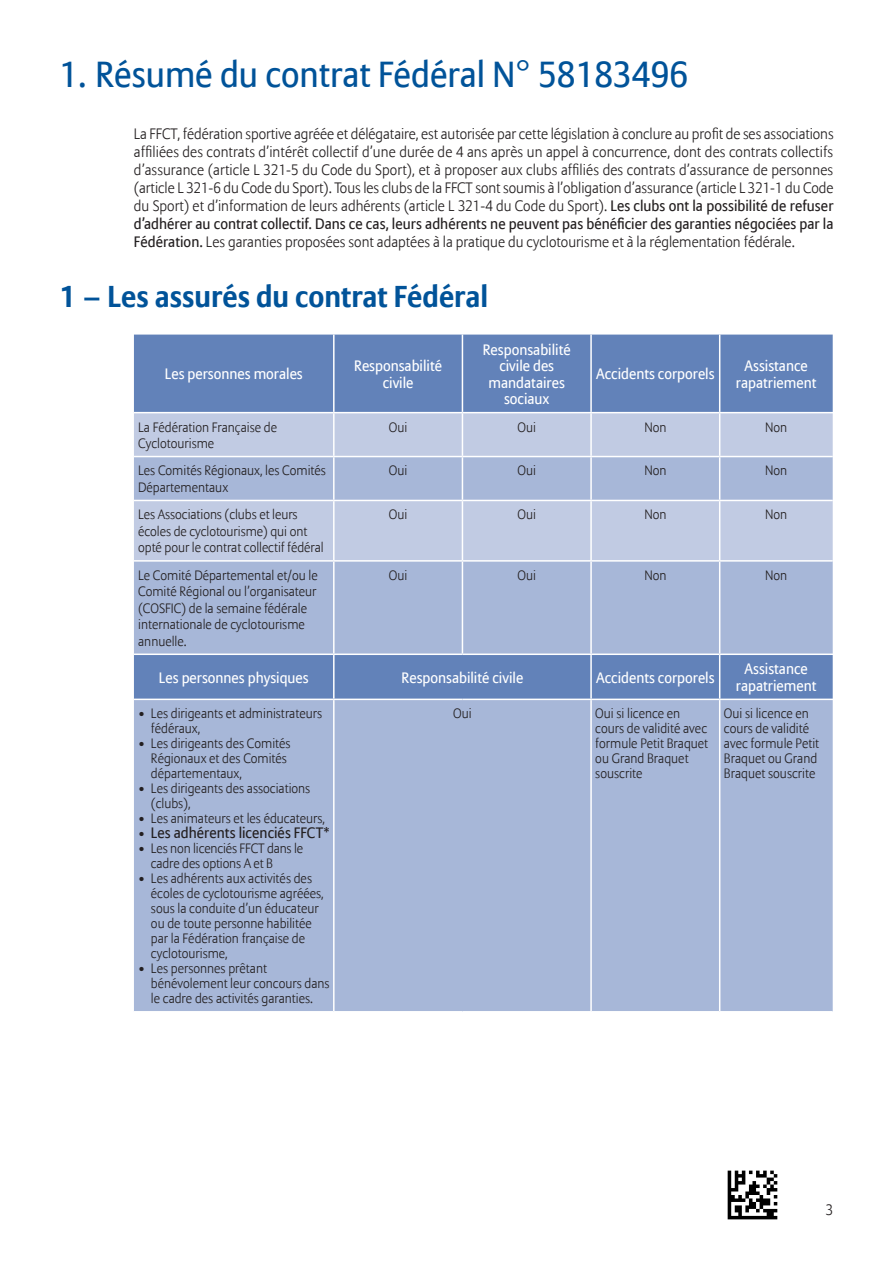
<style>
.page{position:relative;width:893px;height:1263px;background:#fff}
.page>*{position:absolute;margin:0;border:0;box-sizing:border-box;transform-origin:0 0}
.t1{font:36px "Allianz Sans";color:#015399}
.t2{font:700 30px "Allianz Sans";color:#015399}
.Txt{font:300 15px/18px "Allianz Sans";color:#231f20;text-align:justify}
.Tablo_entete{font:15px/16.5px "Allianz Sans";color:#fff;text-align:center}
.t3{font:15px "Allianz Sans";letter-spacing:.005em;color:#231f20}
.Tablo_corps{font:300 13.5px/15px "Allianz Sans";color:#231f20}
.s1{font-weight:400}
.s2{font-weight:300;font-size:13.5px}
</style>
<div class="page">
<img style="left:727px;top:1170px;width:51px;height:50px">
<div style="left:134px;top:335px;width:699px;height:77px;background:#6282b9"></div>
<div style="left:134px;top:413px;width:699px;height:43px;background:#c1cbe3"></div>
<svg style="left:134px;top:457px;width:699px;height:554px;fill:#a7b7d8"></svg>
<div style="left:134px;top:655px;width:699px;height:44px;background:#6282b9"></div>
<hr style="left:333px;top:413px;width:2px;height:43px;background:#fff">
<hr style="left:462px;top:413px;width:1px;height:43px;background:#fff">
<hr style="left:590px;top:413px;width:2px;height:43px;background:#fff">
<hr style="left:719px;top:413px;width:1px;height:43px;background:#fff">
<hr style="left:333px;top:457px;width:2px;height:43px;background:#fff">
<hr style="left:462px;top:457px;width:1px;height:43px;background:#fff">
<hr style="left:590px;top:457px;width:2px;height:43px;background:#fff">
<hr style="left:719px;top:457px;width:1px;height:43px;background:#fff">
<hr style="left:134px;top:500px;width:200px;height:1px;background:#fff">
<hr style="left:334px;top:500px;width:128px;height:1px;background:#fff">
<hr style="left:333px;top:501px;width:2px;height:59px;background:#fff">
<hr style="left:462px;top:500px;width:129px;height:1px;background:#fff">
<hr style="left:462px;top:501px;width:1px;height:59px;background:#fff">
<hr style="left:591px;top:500px;width:129px;height:1px;background:#fff">
<hr style="left:590px;top:501px;width:2px;height:59px;background:#fff">
<hr style="left:720px;top:500px;width:113px;height:1px;background:#fff">
<hr style="left:719px;top:501px;width:1px;height:59px;background:#fff">
<hr style="left:134px;top:560px;width:200px;height:2px;background:#fff">
<hr style="left:334px;top:560px;width:128px;height:2px;background:#fff">
<hr style="left:333px;top:562px;width:2px;height:91px;background:#fff">
<hr style="left:462px;top:560px;width:129px;height:2px;background:#fff">
<hr style="left:462px;top:562px;width:1px;height:91px;background:#fff">
<hr style="left:591px;top:560px;width:129px;height:2px;background:#fff">
<hr style="left:590px;top:562px;width:2px;height:91px;background:#fff">
<hr style="left:720px;top:560px;width:113px;height:2px;background:#fff">
<hr style="left:719px;top:562px;width:1px;height:91px;background:#fff">
<hr style="left:333px;top:700px;width:2px;height:311px;background:#fff">
<hr style="left:590px;top:700px;width:2px;height:311px;background:#fff">
<hr style="left:719px;top:700px;width:1px;height:311px;background:#fff">
<hr style="left:333px;top:335px;width:2px;height:77px;background:#fff">
<hr style="left:462px;top:335px;width:1px;height:77px;background:#fff">
<hr style="left:590px;top:335px;width:2px;height:77px;background:#fff">
<hr style="left:719px;top:335px;width:1px;height:77px;background:#fff">
<hr style="left:134px;top:653px;width:200px;height:2px;background:#fff">
<hr style="left:591px;top:653px;width:129px;height:2px;background:#fff">
<hr style="left:720px;top:653px;width:113px;height:2px;background:#fff">
<hr style="left:134px;top:699px;width:200px;height:1px;background:#fff">
<hr style="left:591px;top:699px;width:129px;height:1px;background:#fff">
<hr style="left:720px;top:699px;width:113px;height:1px;background:#fff">
<hr style="left:719px;top:655px;width:1px;height:44px;background:#fff">
<hr style="left:334px;top:653px;width:128px;height:2px;background:#fff">
<hr style="left:333px;top:655px;width:2px;height:44px;background:#fff">
<hr style="left:462px;top:653px;width:129px;height:2px;background:#fff">
<hr style="left:590px;top:655px;width:2px;height:44px;background:#fff">
<hr style="left:334px;top:699px;width:128px;height:1px;background:#fff">
<hr style="left:462px;top:699px;width:129px;height:1px;background:#fff">
<p class="t1" style="left:60px;top:53px;width:630px">1. Résumé du contrat Fédéral N° 58183496</p>
<p class="Txt" style="left:134px;top:126px;width:701px">La FFCT, fédération sportive agréée et délégataire, est autorisée par cette législation à conclure au profit de ses associations affiliées des contrats d’intérêt collectif d’une durée de 4 ans après un appel à concurrence, dont des contrats collectifs d’assurance (article L 321-5 du Code du Sport), et à proposer aux clubs affiliés des contrats d’assurance de personnes (article L 321-6 du Code du Sport). Tous les clubs de la FFCT sont soumis à l’obligation d’assurance (article L 321-1 du Code du Sport) et d’information de leurs adhérents (article L 321-4 du Code du Sport). <span class="s1">Les clubs ont la possibilité de refuser d’adhérer au contrat collectif. Dans ce cas, leurs adhérents ne peuvent pas bénéficier des garanties négociées par la Fédération.</span> Les garanties proposées sont adaptées à la pratique du cyclotourisme et à la réglementation fédérale.</p>
<p class="t2" style="left:60px;top:278px;width:430px">1 – Les assurés du contrat Fédéral</p>
<p class="Tablo_entete" style="left:165px;top:367px;width:139px">Les personnes morales</p>
<p class="Tablo_entete" style="left:354px;top:358px;width:89px">Responsabilité civile</p>
<p class="Tablo_entete" style="left:483px;top:342px;width:89px">Responsabilité civile des mandataires sociaux</p>
<p class="Tablo_entete" style="left:596px;top:367px;width:120px">Accidents corporels</p>
<p class="Tablo_entete" style="left:736px;top:358px;width:82px">Assistance rapatriement</p>
<p class="Tablo_corps" style="left:138px;top:419px;width:140px;line-height:16.5px">La Fédération Française de<br>Cyclotourisme</p>
<p class="Tablo_corps" style="left:389px;top:420px;width:20px">Oui</p>
<p class="Tablo_corps" style="left:517px;top:420px;width:20px">Oui</p>
<p class="Tablo_corps" style="left:644px;top:420px;width:24px">Non</p>
<p class="Tablo_corps" style="left:765px;top:420px;width:24px">Non</p>
<p class="Tablo_corps" style="left:138px;top:463px;width:189px;line-height:16.5px">Les Comités Régionaux, les Comités<br>Départementaux</p>
<p class="Tablo_corps" style="left:389px;top:464px;width:20px">Oui</p>
<p class="Tablo_corps" style="left:517px;top:464px;width:20px">Oui</p>
<p class="Tablo_corps" style="left:644px;top:464px;width:24px">Non</p>
<p class="Tablo_corps" style="left:765px;top:464px;width:24px">Non</p>
<p class="Tablo_corps" style="left:138px;top:507px;width:187px;line-height:16.5px">Les Associations (clubs et leurs écoles de cyclotourisme) qui ont opté pour le contrat collectif fédéral</p>
<p class="Tablo_corps" style="left:389px;top:508px;width:20px">Oui</p>
<p class="Tablo_corps" style="left:517px;top:508px;width:20px">Oui</p>
<p class="Tablo_corps" style="left:644px;top:508px;width:24px">Non</p>
<p class="Tablo_corps" style="left:765px;top:508px;width:24px">Non</p>
<p class="Tablo_corps" style="left:138px;top:567px;width:181px;line-height:16.5px">Le Comité Départemental et/ou le<br>Comité Régional ou l’organisateur (COSFIC) de la semaine fédérale internationale de cyclotourisme annuelle.</p>
<p class="Tablo_corps" style="left:389px;top:568px;width:20px">Oui</p>
<p class="Tablo_corps" style="left:517px;top:568px;width:20px">Oui</p>
<p class="Tablo_corps" style="left:644px;top:568px;width:24px">Non</p>
<p class="Tablo_corps" style="left:765px;top:568px;width:24px">Non</p>
<p class="Tablo_entete" style="left:159px;top:670px;width:151px">Les personnes physiques</p>
<p class="Tablo_entete" style="left:402px;top:670px;width:123px">Responsabilité civile</p>
<p class="Tablo_entete" style="left:596px;top:670px;width:120px">Accidents corporels</p>
<p class="Tablo_entete" style="left:736px;top:661px;width:82px">Assistance rapatriement</p>
<p class="Tablo_corps" style="left:151px;top:707px;width:173px;text-indent:-13px">• Les dirigeants et administrateurs fédéraux,</p>
<p class="Tablo_corps" style="left:151px;top:737px;width:141px;text-indent:-13px">• Les dirigeants des Comités<br>Régionaux et des Comités départementaux,</p>
<p class="Tablo_corps" style="left:151px;top:782px;width:161px;text-indent:-13px">• Les dirigeants des associations (clubs),</p>
<p class="Tablo_corps" style="left:138px;top:812px;width:188px">• Les animateurs et les éducateurs,</p>
<p class="t3" style="left:138px;top:824px;width:193px"><span class="s2">•</span> Les adhérents licenciés FFCT*</p>
<p class="Tablo_corps" style="left:151px;top:842px;width:154px;text-indent:-13px">• Les non licenciés FFCT dans le cadre des options A et B</p>
<p class="Tablo_corps" style="left:151px;top:872px;width:174px;text-indent:-13px">• Les adhérents aux activités des écoles de cyclotourisme agréées, sous la conduite d’un éducateur ou de toute personne habilitée par la Fédération française de cyclotourisme,</p>
<p class="Tablo_corps" style="left:151px;top:962px;width:180px;text-indent:-13px">• Les personnes prêtant bénévolement leur concours dans le cadre des activités garanties.</p>
<p class="Tablo_corps" style="left:453px;top:707px;width:20px">Oui</p>
<p class="Tablo_corps" style="left:595px;top:707px;width:114px">Oui si licence en cours de validité avec formule Petit Braquet ou Grand Braquet souscrite</p>
<p class="Tablo_corps" style="left:724px;top:707px;width:97px">Oui si licence en cours de validité avec formule Petit<br>Braquet ou Grand<br>Braquet souscrite</p>
<p class="Txt" style="left:826px;top:1201px;width:9px">3</p>
</div>
